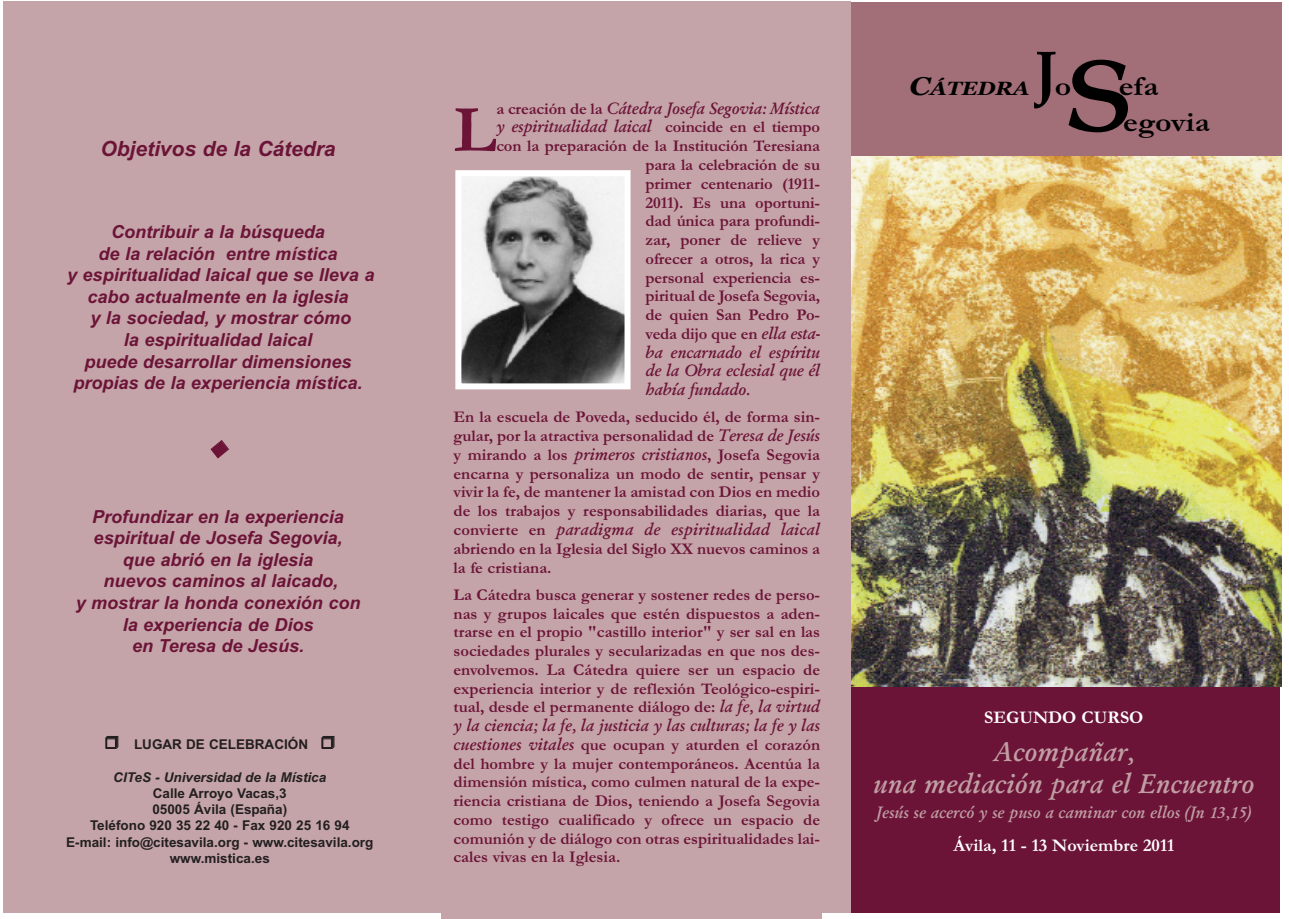
<style>
.page{position:relative;width:1289px;height:919px;background:#fff}
.page>*{position:absolute;margin:0;border:0;box-sizing:border-box;transform-origin:0 0}
.t1{font:101.4px "Americana BT Roman+QHVUOW";color:#000;scale:.94 1}
.t2{font:700 67.05px "Garamond";color:#6c1438}
.t3{font:63.45px "Palatino Bold+BMYQCL";color:#000;scale:.94 1}
.t4{font:27.75px "Garamond Bold+XJRGNT";color:#000;scale:1.14 1}
.t5{font:italic 600 27px/32.4px "Garamond";color:#c09ea3;text-align:center}
.t6{font:italic 700 21px "Arial";color:#6c1438}
.t7{font:19.05px "Georgia Bold Italic+WVFWAV";color:#000;scale:1.14 1}
.t8{font:italic 700 18px/21.6px "Arial";color:#6c1438;text-align:center}
.t9{font:700 18px "Garamond";color:#fff}
.t10{font:700 16.5px/18.8px "Garamond";letter-spacing:-.01em;color:#6c1438;text-align:justify}
.t11{font:italic 600 16.5px "Garamond";letter-spacing:-.01em;color:#6c1438}
.t12{font:italic 600 16.5px "Garamond";color:#c09ea3}
.t13{font:700 13.5px/16.2px "Arial";color:#231f20;text-align:center}
.t14{font:italic 700 13.5px "Arial";color:#231f20}
.s1{font-weight:700;font-style:normal}
.s2{font-weight:600;font-style:italic}
.s3{font-size:25.35px}
</style>
<div class="page">
<div style="left:851px;top:677px;width:429px;height:235px;background:#6c1438"></div>
<img style="left:851px;top:156px;width:430px;height:530px">
<div style="left:851px;top:3px;width:430px;height:153px;background:#a26e78"></div>
<div style="left:3px;top:2px;width:848px;height:911px;background:#c4a4a8"></div>
<div style="left:441px;top:22px;width:380px;height:896px;background:#c4a4a8"></div>
<img style="left:462px;top:177px;width:161px;height:205px">
<div style="left:455px;top:170px;width:175px;height:219px;border:6px solid #fff"></div>
<p class="t6" style="left:100px;top:136px;width:237px">Objetivos de la Cátedra</p>
<p class="t8" style="left:67px;top:221px;width:309px">Contribuir a la búsqueda<br>de la relación entre mística<br>y espiritualidad laical que se lleva a cabo actualmente en la iglesia<br>y la sociedad, y mostrar cómo<br>la espiritualidad laical<br>puede desarrollar dimensiones propias de la experiencia mística.</p>
<p class="t8" style="left:76px;top:505px;width:286px">Profundizar en la experiencia espiritual de Josefa Segovia, que abrió en la iglesia<br>nuevos caminos al laicado,<br>y mostrar la honda conexión con la experiencia de Dios<br>en Teresa de Jesús.</p>
<p class="t13" style="left:134px;top:735px;width:175px">LUGAR DE CELEBRACIÓN</p>
<p class="t14" style="left:113px;top:769px;width:214px">CITeS - Universidad de la Mística</p>
<p class="t13" style="left:66px;top:785px;width:309px">Calle Arroyo Vacas,3<br>05005 Ávila (España)<br>Teléfono 920 35 22 40 - Fax 920 25 16 94<br>E-mail: info@citesavila.org - www.citesavila.org www.mistica.es</p>
<h2 class="t2" style="left:453px;top:89px;width:44px">L</h2>
<p class="t11" style="left:496px;top:98px;width:325px"><span class="s1">a creación de la</span> Cátedra Josefa Segovia: Mística</p>
<p class="t11" style="left:496px;top:117px;width:325px">y espiritualidad laical <span class="s1">coincide en el tiempo</span></p>
<p class="t10" style="left:496px;top:136px;width:325px">con la preparación de la Institución Teresiana</p>
<p class="t10" style="left:645px;top:155px;width:176px">para la celebración de su</p>
<p class="t10" style="left:645px;top:174px;width:176px">primer centenario (1911-</p>
<p class="t10" style="left:645px;top:192px;width:176px">2011). Es una oportuni-</p>
<p class="t10" style="left:645px;top:211px;width:176px">dad única para profundi-</p>
<p class="t10" style="left:645px;top:230px;width:176px">zar, poner de relieve y</p>
<p class="t10" style="left:645px;top:249px;width:176px">ofrecer a otros, la rica y</p>
<p class="t10" style="left:645px;top:267px;width:176px">personal experiencia es-</p>
<p class="t10" style="left:645px;top:286px;width:176px">piritual de Josefa Segovia,</p>
<p class="t10" style="left:645px;top:305px;width:176px">de quien San Pedro Po-</p>
<p class="t10" style="left:645px;top:324px;width:176px">veda dijo que en <span class="s2">ella esta-</span></p>
<p class="t11" style="left:645px;top:342px;width:176px">ba encarnado el espíritu</p>
<p class="t11" style="left:645px;top:361px;width:176px">de la Obra eclesial que él</p>
<p class="t11" style="left:645px;top:380px;width:106px">había fundado.</p>
<p class="t10" style="left:453px;top:407px;width:368px">En la escuela de Poveda, seducido él, de forma sin&shy;gular, por la atractiva personalidad de <span class="s2">Teresa de Jesús </span>y mirando a los <span class="s2">primeros cristianos</span>, Josefa Segovia encarna y personaliza un modo de sentir, pensar y vivir la fe, de mantener la amistad con Dios en medio de los trabajos y responsabilidades diarias, que la convierte en <span class="s2">paradigma de espiritualidad laical </span>abriendo en la Iglesia del Siglo XX nuevos caminos a la fe cristiana.</p>
<p class="t10" style="left:453px;top:584px;width:368px">La Cátedra busca generar y sostener redes de perso&shy;nas y grupos laicales que estén dispuestos a aden&shy;trarse en el propio "castillo interior" y ser sal en las sociedades plurales y secularizadas en que nos des&shy;envolvemos. La Cátedra quiere ser un espacio de experiencia interior y de reflexión Teológico-espiri&shy;tual, desde el permanente diálogo de: <span class="s2">la fe, la virtud y la ciencia; la fe, la justicia y las culturas; la fe y las cuestiones vitales</span> que ocupan y aturden el corazón del hombre y la mujer contemporáneos. Acentúa la dimensión mística, como culmen natural de la expe&shy;riencia cristiana de Dios, teniendo a Josefa Segovia como testigo cualificado y ofrece un espacio de comunión y de diálogo con otras espiritualidades lai&shy;cales vivas en la Iglesia.</p>
<h3 class="t3" style="left:1034px;top:36px;width:26px">J</h3>
<h1 class="t1" style="left:1068px;top:34px;width:69px">S</h1>
<h3 class="t4" style="left:1118px;top:69px;width:37px">efa</h3>
<p class="t7" style="left:909px;top:77px;width:107px"><span class="s3">C</span>ÁTEDRA</p>
<h3 class="t4" style="left:1054px;top:69px;width:16px">o</h3>
<h3 class="t4" style="left:1123px;top:105px;width:77px">egovia</h3>
<p class="t9" style="left:984px;top:706px;width:161px">SEGUNDO CURSO</p>
<h3 class="t5" style="left:873px;top:735px;width:383px">Acompañar,<br>una mediación para el Encuentro</h3>
<p class="t12" style="left:876px;top:803px;width:376px">Jesús se acercó y se puso a caminar con ellos (Jn 13,15)</p>
<p class="t9" style="left:953px;top:834px;width:222px">Ávila, 11 - 13 Noviembre 2011</p>
</div>
